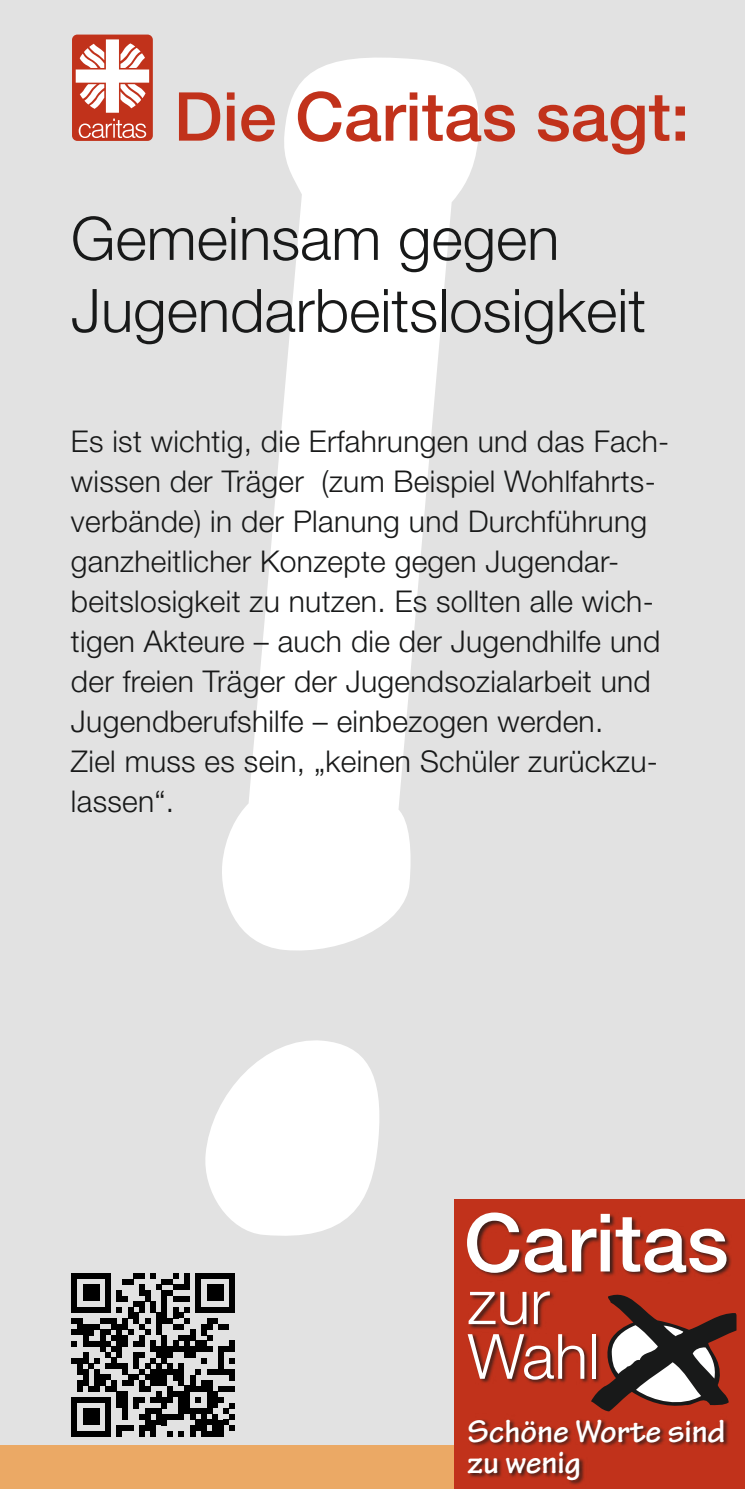
<style>
.page{position:relative;width:745px;height:1489px;background:#fff}
.page>*{position:absolute;margin:0;border:0;box-sizing:border-box;transform-origin:0 0}
.t1{font:500 80.75px "Helvetica Neue";color:#fff}
.t2{font:500 67.5px "Helvetica Neue";color:#c1321b}
.t3{font:300 62.5px/54.8px "Helvetica Neue";color:#fff}
.t4{font:300 60px/72px "Helvetica Neue";color:#181919}
.t5{font:700 33.75px/31.2px "Tekton Pro";color:#fff}
.t6{font:300 30px/40px "Helvetica Neue";letter-spacing:.01em;color:#181919}
</style>
<div class="page">
<div style="left:0;top:0;width:744px;height:1488px;background:#e2e2e2"></div>
<div style="left:72px;top:35px;width:81px;height:106px;background:#c1321b;border-radius:5px"></div>
<svg style="left:79px;top:119px;width:67px;height:19px"></svg>
<svg style="left:76px;top:39px;width:73px;height:74px"></svg>
<div style="left:0;top:1445px;width:744px;height:43px;background:#eba965"></div>
<svg style="left:205px;top:57px;width:274px;height:1179px;fill:#fff"></svg>
<div style="left:454px;top:1199px;width:290px;height:289px;background:#c1321b"></div>
<svg style="left:731px;top:1313px;width:5px;height:20px"></svg>
<div style="left:466px;top:1211px;width:265px;height:274px;background:#181919;opacity:.75"></div>
<svg style="left:71px;top:1273px;width:164px;height:163px"></svg>
<h2 class="t2" style="left:174px;top:76px;width:517px">Die Caritas sagt:</h2>
<h3 class="t4" style="left:71px;top:201px;width:576px">Gemeinsam gegen<br>Jugendarbeitslosigkeit</h3>
<p class="t6" style="left:71px;top:420px;width:599px">Es ist wichtig, die Erfahrungen und das Fach&shy;wissen der Träger (zum Beispiel Wohlfahrts&shy;verbände) in der Planung und Durchführung ganzheitlicher Konzepte gegen Jugendar&shy;beitslosigkeit zu nutzen. Es sollten alle wich&shy;tigen Akteure – auch die der Jugendhilfe und der freien Träger der Jugendsozialarbeit und Jugendberufshilfe – einbezogen werden.<br>Ziel muss es sein, „keinen Schüler zurückzu&shy;lassen“.</p>
<h1 class="t1" style="left:463px;top:1194px;width:266px">Caritas</h1>
<h3 class="t3" style="left:467px;top:1273px;width:133px">zur<br>Wahl</h3>
<p class="t5" style="left:467px;top:1415px;width:259px">Schöne Worte sind zu wenig</p>
</div>
